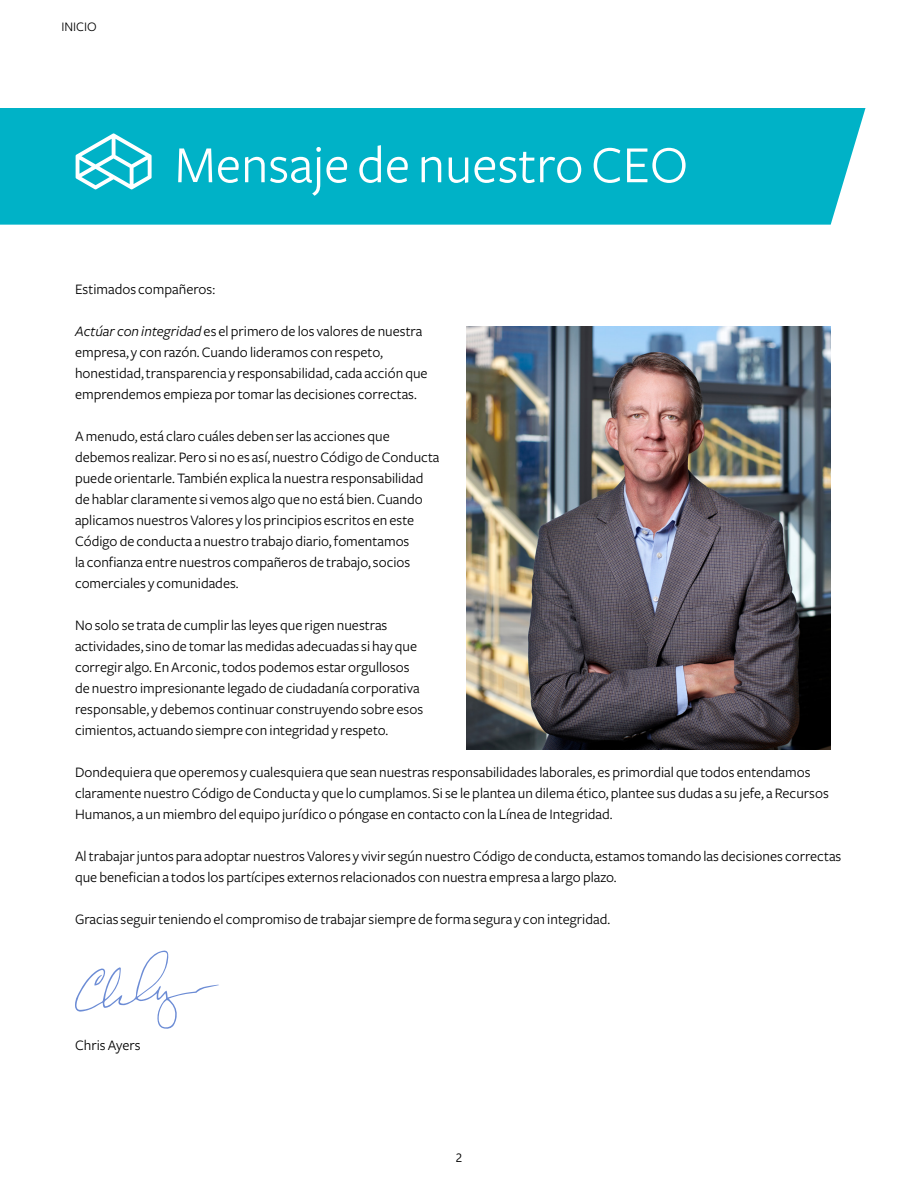
<style>
.page{position:relative;width:918px;height:1188px;background:#fff}
.page>*{position:absolute;margin:0;border:0;box-sizing:border-box;transform-origin:0 0}
.t1{font:54px "Freight Sans";color:#fff}
.t2{font:15px/21px "Freight Sans";color:#000}
.t3{font:13.5px "Freight Sans";color:#000}
.t4{font:12px "Segoe UI";color:#000}
.s1{font-style:italic}
</style>
<div class="page">
<div style="left:0;top:108px;width:866px;height:117px;background:#00b2c7"></div>
<svg style="left:76px;top:133px;width:76px;height:57px"></svg>
<svg style="left:75px;top:950px;width:144px;height:79px"></svg>
<img style="left:466px;top:326px;width:365px;height:424px">
<p class="t3" style="left:61px;top:19px;width:37px">INICIO</p>
<h1 class="t1" style="left:175px;top:135px;width:515px">Mensaje de nuestro CEO</h1>
<p class="t2" style="left:75px;top:279px;width:142px">Estimados compañeros:</p>
<p class="t2" style="left:75px;top:321px;width:354px"><span class="s1">Actúar con integridad</span> es el primero de los valores de nuestra empresa, y con razón. Cuando lideramos con respeto, honestidad, transparencia y responsabilidad, cada acción que emprendemos empieza por tomar las decisiones correctas.</p>
<p class="t2" style="left:75px;top:426px;width:366px">A menudo, está claro cuáles deben ser las acciones que debemos realizar. Pero si no es así, nuestro Código de Conducta puede orientarle. También explica la nuestra responsabilidad de hablar claramente si vemos algo que no está bien. Cuando aplicamos nuestros Valores y los principios escritos en este Código de conducta a nuestro trabajo diario, fomentamos<br>la confianza entre nuestros compañeros de trabajo, socios comerciales y comunidades.</p>
<p class="t2" style="left:75px;top:615px;width:350px">No solo se trata de cumplir las leyes que rigen nuestras actividades, sino de tomar las medidas adecuadas si hay que corregir algo. En Arconic, todos podemos estar orgullosos de nuestro impresionante legado de ciudadanía corporativa responsable, y debemos continuar construyendo sobre esos cimientos, actuando siempre con integridad y respeto.</p>
<p class="t2" style="left:75px;top:762px;width:755px">Dondequiera que operemos y cualesquiera que sean nuestras responsabilidades laborales, es primordial que todos entendamos claramente nuestro Código de Conducta y que lo cumplamos. Si se le plantea un dilema ético, plantee sus dudas a su jefe, a Recursos<br>Humanos, a un miembro del equipo jurídico o póngase en contacto con la Línea de Integridad.</p>
<p class="t2" style="left:75px;top:846px;width:768px">Al trabajar juntos para adoptar nuestros Valores y vivir según nuestro Código de conducta, estamos tomando las decisiones correctas que benefician a todos los partícipes externos relacionados con nuestra empresa a largo plazo.</p>
<p class="t2" style="left:75px;top:909px;width:537px">Gracias seguir teniendo el compromiso de trabajar siempre de forma segura y con integridad.</p>
<p class="t2" style="left:75px;top:1035px;width:67px">Chris Ayers</p>
<p class="t4" style="left:456px;top:1147px;width:8px">2</p>
</div>
